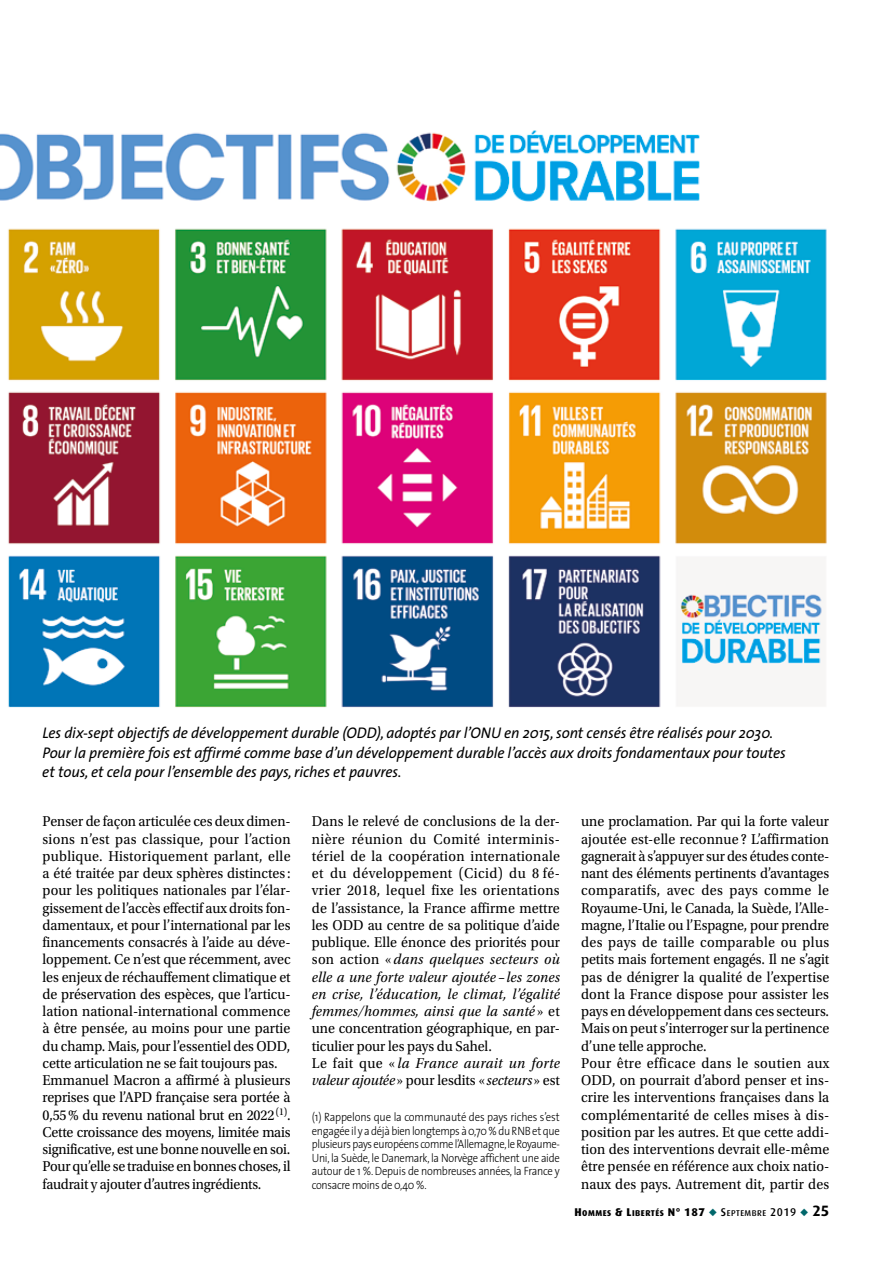
<style>
.page{position:relative;width:893px;height:1263px;background:#fff}
.page>*{position:absolute;margin:0;border:0;box-sizing:border-box;transform-origin:0 0}
.t1{font:italic 15.45px/19.5px "The Sans";letter-spacing:-.005em;color:#000}
.t2{font:15px/17.2px "Utopia Std";color:#000;scale:.94 1}
.t3{font:300 12px/13.5px "The Sans";letter-spacing:-.025em;color:#000;text-align:justify;scale:.9 1}
.t4{font:800 8.4px "Dax";letter-spacing:.06em;color:#000}
.s1{font-style:italic}
.s2{font-size:11.25px}
.s3{color:#00676b}
.s4{font-weight:500;font-size:11.25px}
.s5{font-weight:500}
.s6{font-weight:700;font-size:15px}
</style>
<div class="page">
<img style="left:0;top:130px;width:827px;height:578px">
<p class="t1" style="left:42px;top:723px;width:745px">Les dix-sept objectifs de développement durable (ODD), adoptés par l’ONU en 2015, sont censés être réalisés pour 2030.<br>Pour la première fois est affirmé comme base d’un développement durable l’accès aux droits fondamentaux pour toutes et tous, et cela pour l’ensemble des pays, riches et pauvres.</p>
<p class="t2" style="left:43px;top:813px;width:266px">Penser de façon articulée ces deux dimen&shy;sions n’est pas classique, pour l’action publique. Historiquement parlant, elle a été traitée par deux sphères distinctes : pour les politiques nationales par l’élar&shy;gissement de l’accès effectif aux droits fon&shy;damentaux, et pour l’international par les financements consacrés à l’aide au déve&shy;loppement. Ce n’est que récemment, avec les enjeux de réchauffement climatique et de préservation des espèces, que l’articu&shy;lation national-international commence à être pensée, au moins pour une partie du champ. Mais, pour l’essentiel des ODD, cette articulation ne se fait toujours pas.<br>Emmanuel Macron a affirmé à plusieurs reprises que l’APD française sera portée à 0,55% du revenu national brut en 2022<sup>(1)</sup>.<br>Cette croissance des moyens, limitée mais significative, est une bonne nouvelle en soi.<br>Pour qu’elle se traduise en bonnes choses, il faudrait y ajouter d’autres ingrédients.</p>
<p class="t2" style="left:312px;top:813px;width:266px">Dans le relevé de conclusions de la der&shy;nière réunion du Comité interminis&shy;tériel de la coopération internationale et du développement (Cicid) du 8 fé&shy;vrier 2018, lequel fixe les orientations de l’assistance, la France affirme mettre les ODD au centre de sa politique d’aide publique. Elle énonce des priorités pour son action « <span class="s1">dans quelques secteurs où elle a une forte valeur ajoutée – les zones en crise, l’éducation, le climat, l’égalité femmes/hommes, ainsi que la santé</span> » et une concentration géographique, en par&shy;ticulier pour les pays du Sahel.<br>Le fait que « <span class="s1">la France aurait un forte valeur ajoutée</span> » pour lesdits « <span class="s1">secteurs</span> » est</p>
<p class="t2" style="left:581px;top:813px;width:266px">une proclamation. Par qui la forte valeur ajoutée est-elle reconnue ? L’affirmation gagnerait à s’appuyer sur des études conte&shy;nant des éléments pertinents d’avantages comparatifs, avec des pays comme le Royaume-Uni, le Canada, la Suède, l’Alle&shy;magne, l’Italie ou l’Espagne, pour prendre des pays de taille comparable ou plus petits mais fortement engagés. Il ne s’agit pas de dénigrer la qualité de l’expertise dont la France dispose pour assister les pays en développement dans ces secteurs.<br>Mais on peut s’interroger sur la pertinence d’une telle approche.<br>Pour être efficace dans le soutien aux ODD, on pourrait d’abord penser et ins&shy;crire les interventions françaises dans la complémentarité de celles mises à dis&shy;position par les autres. Et que cette addi&shy;tion des interventions devrait elle-même être pensée en référence aux choix natio&shy;naux des pays. Autrement dit, partir des</p>
<p class="t3" style="left:312px;top:1110px;width:277px">(1) Rappelons que la communauté des pays riches s’est engagée il y a déjà bien longtemps à 0,70 % du RN B et que plusieurs pays européens comme l’Allemagne, le Royaume-U ni, la Suède, le Danemark, la Norvège affichent une aide autour de 1 %. Depuis de nombreuses années, la France y consacre moins de 0,40 %.</p>
<p class="t4" style="left:574px;top:1208px;width:256px"><span class="s2">H</span>OMMES <span class="s2">&amp; L</span>IBERTÉS <span class="s2">N° 187</span> <span class="s3">◆</span> <span class="s4">S</span><span class="s5">EPTEMBRE</span> <span class="s4">2019</span> <span class="s3">◆</span> <span class="s6">25</span></p>
</div>
